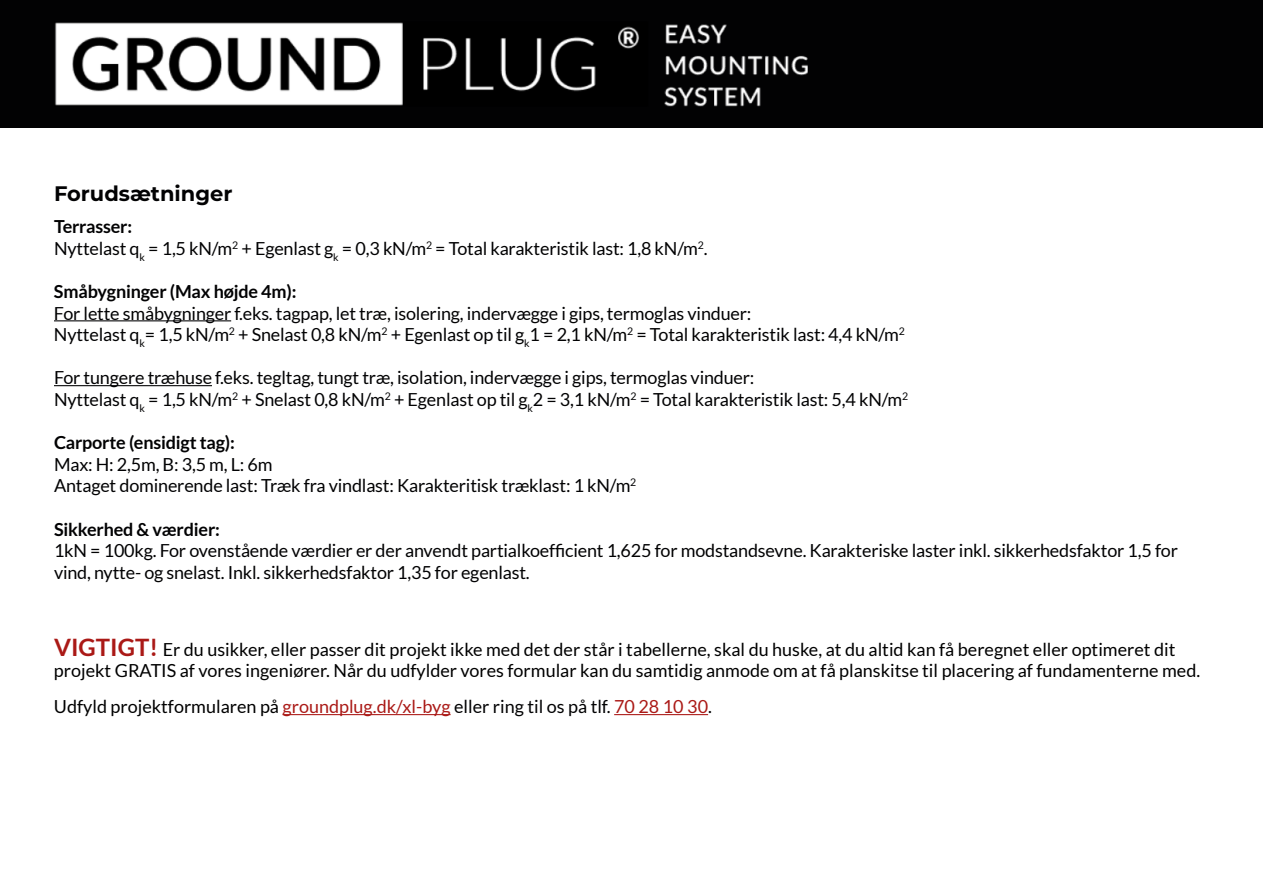
<style>
.page{position:relative;width:1263px;height:893px;background:#fff}
.page>*{position:absolute;margin:0;border:0;box-sizing:border-box;transform-origin:0 0}
.t1{font:700 21px "Montserrat";color:#020203}
.t2{font:18px/21.6px "Lato";letter-spacing:-.01em;color:#020203}
.t3{font:18px/21.6px "Lato";color:#000}
.t4{font:18px "Lato";color:#aa1916}
.t5{font:700 18px "Lato";letter-spacing:-.01em;color:#020203}
.s1{font-weight:700}
.s2{font-weight:700;font-size:24px;color:#aa1916}
.s3{color:#000}
.s4{color:#020203}
</style>
<div class="page">
<div style="left:0;top:0;width:1263px;height:128px;background:#020203"></div>
<img style="left:55px;top:22px;width:753px;height:84px">
<hr style="left:283px;top:714px;width:168px;height:1px;background:#aa1916">
<hr style="left:614px;top:714px;width:94px;height:1px;background:#aa1916">
<hr style="left:54px;top:320px;width:177px;height:1px;background:#020203">
<hr style="left:54px;top:385px;width:158px;height:1px;background:#020203">
<p class="t1" style="left:54px;top:178px;width:180px">Forudsætninger</p>
<p class="t2" style="left:54px;top:216px;width:655px"><span class="s1">Terrasser:<br></span>Nyttelast q<sub>k</sub> = 1,5 kN/m<sup>2</sup> + Egenlast g<sub>k</sub> = 0,3 kN/m<sup>2</sup> = Total karakteristik last: 1,8 kN/m<sup>2</sup>.</p>
<p class="t5" style="left:54px;top:281px;width:244px">Småbygninger (Max højde 4m):</p>
<p class="t2" style="left:54px;top:302px;width:852px">For lette småbygninger f.eks. tagpap, let træ, isolering, indervægge i gips, termoglas vinduer:<br>Nyttelast q<sub>k</sub>= 1,5 kN/m<sup>2</sup> + Snelast 0,8 kN/m<sup>2</sup> + Egenlast op til g<sub>k</sub>1 = 2,1 kN/m<sup>2</sup> = Total karakteristik last: 4,4 kN/m<sup>2</sup></p>
<p class="t2" style="left:54px;top:367px;width:856px">For tungere træhuse f.eks. tegltag, tungt træ, isolation, indervægge i gips, termoglas vinduer:<br>Nyttelast q<sub>k</sub> = 1,5 kN/m<sup>2</sup> + Snelast 0,8 kN/m<sup>2</sup> + Egenlast op til g<sub>k</sub>2 = 3,1 kN/m<sup>2</sup> = Total karakteristik last: 5,4 kN/m<sup>2</sup></p>
<p class="t5" style="left:54px;top:432px;width:182px">Carporte (ensidigt tag):</p>
<p class="t2" style="left:54px;top:453px;width:584px">Max: H: 2,5m, B: 3,5 m, L: 6m<br>Antaget dominerende last: Træk fra vindlast: Karakteritisk træklast: 1 kN/m<sup>2</sup></p>
<p class="t5" style="left:54px;top:519px;width:167px">Sikkerhed &amp; værdier:</p>
<p class="t2" style="left:54px;top:540px;width:1125px">1kN = 100kg. For ovenstående værdier er der anvendt partialkoefficient 1,625 for modstandsevne. Karakteriske laster inkl. sikkerhedsfaktor 1,5 for vind, nytte- og snelast. Inkl. sikkerhedsfaktor 1,35 for egenlast.</p>
<p class="t3" style="left:54px;top:638px;width:1148px"><span class="s2">VIGTIGT!</span> Er du usikker, eller passer dit projekt ikke med det der står i tabellerne, skal du huske, at du altid kan få beregnet eller optimeret dit projekt GRATIS af vores ingeniører. Når du udfylder vores formular kan du samtidig anmode om at få planskitse til placering af fundamenterne med.</p>
<p class="t4" style="left:54px;top:697px;width:659px"><span class="s3">Udfyld projektformularen på</span> groundplug.dk/xl-byg <span class="s4">eller ring til os på tlf.</span> 70 28 10 30<span class="s4">.</span></p>
</div>
